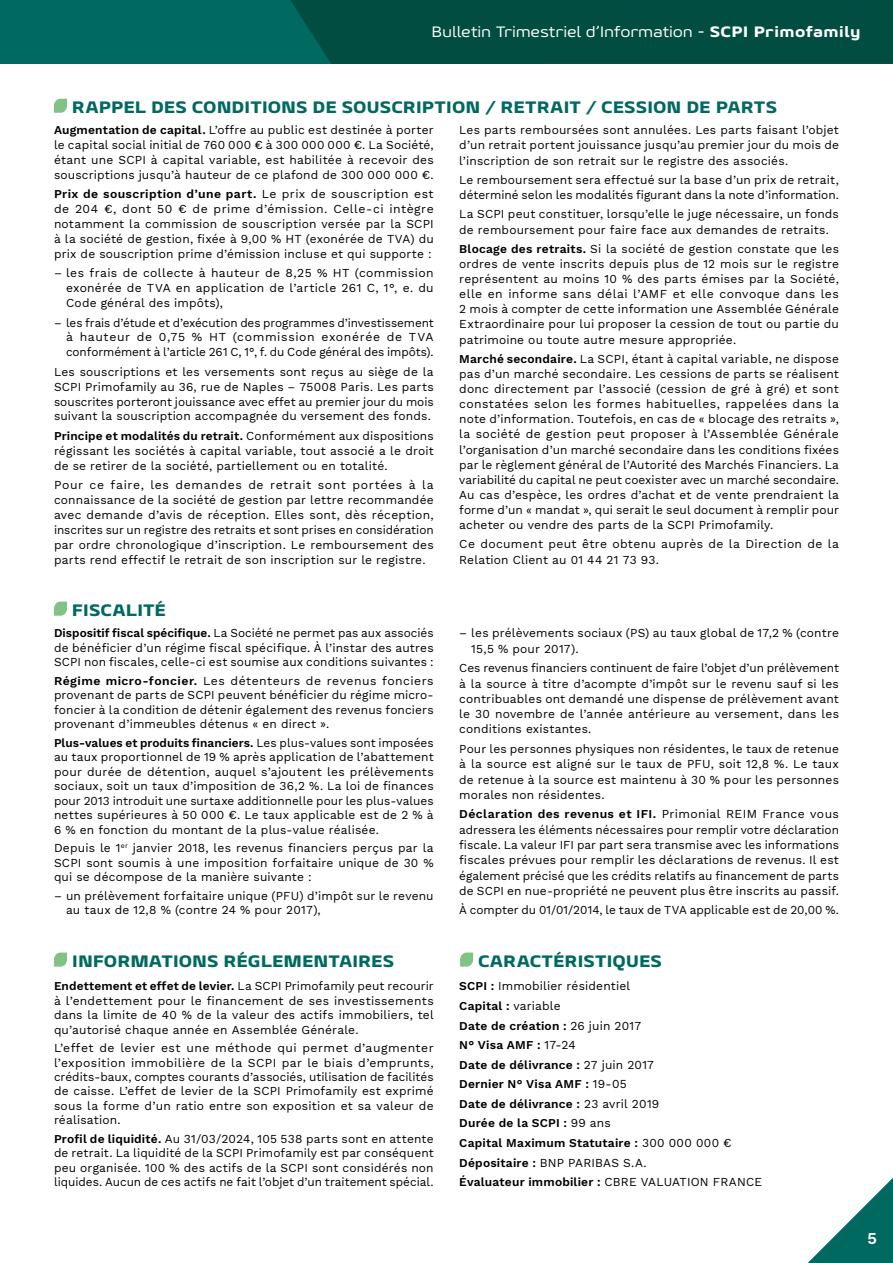
<style>
.page{position:relative;width:893px;height:1263px;background:#fff}
.page>*{position:absolute;margin:0;border:0;box-sizing:border-box;transform-origin:0 0}
.t1{font:800 16.5px "Geon Expanded";letter-spacing:-.005em;color:#006a60}
.t2{font:15px "Geon Expanded";letter-spacing:.02em;color:#fff}
.t3{font:12px/14.4px "Work Sans";letter-spacing:.015em;color:#000;text-align:justify}
.t4{font:600 12px/19.5px "Work Sans";letter-spacing:.015em;color:#000}
.s1{font-weight:800}
.s2{font-weight:600}
.s3{font-weight:400}
</style>
<div class="page">
<div style="left:0;top:0;width:893px;height:64px;background:#006a60"></div>
<div style="left:290px;top:0;width:603px;height:64px;background:#024d41"></div>
<svg style="left:54px;top:602px;width:13px;height:14px"></svg>
<svg style="left:54px;top:952px;width:13px;height:14px"></svg>
<svg style="left:460px;top:952px;width:13px;height:14px"></svg>
<svg style="left:54px;top:99px;width:13px;height:14px"></svg>
<svg style="left:807px;top:1177px;width:86px;height:86px"></svg>
<p class="t2" style="left:432px;top:22px;width:430px">Bulletin Trimestriel d’Information - <span class="s1">SCPI Primofamily</span></p>
<h1 class="t1" style="left:72px;top:96px;width:707px">RAPPEL DES CONDITIONS DE SOUSCRIPTION / RETRAIT / CESSION DE PARTS</h1>
<p class="t3" style="left:54px;top:122px;width:381px;line-height:15px"><span class="s2">Augmentation de capital.</span> L’offre au public est destinée à porter le capital social initial de 760 000 € à 300 000 000 €. La Société, étant une SCPI à capital variable, est habilitée à recevoir des souscriptions jusqu’à hauteur de ce plafond de 300 000 000 €.</p>
<p class="t3" style="left:54px;top:186px;width:381px;line-height:15px"><span class="s2">Prix de souscription d’une part.</span> Le prix de souscription est de 204 €, dont 50 € de prime d’émission. Celle-ci intègre notamment la commission de souscription versée par la SCPI à la société de gestion, fixée à 9,00 % HT (exonérée de TVA) du prix de souscription prime d’émission incluse et qui supporte :</p>
<p class="t3" style="left:66px;top:265px;width:369px;line-height:15px;text-indent:-12px">– les frais de collecte à hauteur de 8,25 % HT (commission exonérée de TVA en application de l’article 261 C, 1°, e. du Code général des impôts),</p>
<p class="t3" style="left:66px;top:314px;width:369px;line-height:15px;text-indent:-12px">– les frais d’étude et d’exécution des programmes d’investissement à hauteur de 0,75 % HT (commission exonérée de TVA conformément à l’article 261 C, 1°, f. du Code général des impôts).</p>
<p class="t3" style="left:54px;top:363px;width:381px;line-height:15px">Les souscriptions et les versements sont reçus au siège de la SCPI Primofamily au 36, rue de Naples – 75008 Paris. Les parts souscrites porteront jouissance avec effet au premier jour du mois suivant la souscription accompagnée du versement des fonds.</p>
<p class="t3" style="left:54px;top:428px;width:381px;line-height:15px"><span class="s2">Principe et modalités du retrait.</span> Conformément aux dispositions régissant les sociétés à capital variable, tout associé a le droit de se retirer de la société, partiellement ou en totalité.</p>
<p class="t3" style="left:54px;top:477px;width:381px;line-height:15px">Pour ce faire, les demandes de retrait sont portées à la connaissance de la société de gestion par lettre recommandée avec demande d’avis de réception. Elles sont, dès réception, inscrites sur un registre des retraits et sont prises en considération par ordre chronologique d’inscription. Le remboursement des parts rend effectif le retrait de son inscription sur le registre.</p>
<h1 class="t1" style="left:72px;top:599px;width:96px">FISCALITÉ</h1>
<p class="t3" style="left:54px;top:626px;width:381px"><span class="s2">Dispositif fiscal spécifique.</span> La Société ne permet pas aux associés de bénéficier d’un régime fiscal spécifique. À l’instar des autres SCPI non fiscales, celle-ci est soumise aux conditions suivantes :</p>
<p class="t3" style="left:54px;top:673px;width:381px"><span class="s2">Régime micro-foncier.</span> Les détenteurs de revenus fonciers provenant de parts de SCPI peuvent bénéficier du régime micro&shy;foncier à la condition de détenir également des revenus fonciers provenant d’immeubles détenus « en direct ».</p>
<p class="t3" style="left:54px;top:735px;width:381px"><span class="s2">Plus-values et produits financiers.</span> Les plus-values sont imposées au taux proportionnel de 19 % après application de l’abattement pour durée de détention, auquel s’ajoutent les prélèvements sociaux, soit un taux d’imposition de 36,2 %. La loi de finances pour 2013 introduit une surtaxe additionnelle pour les plus-values nettes supérieures à 50 000 €. Le taux applicable est de 2 % à 6 % en fonction du montant de la plus-value réalisée.</p>
<p class="t3" style="left:54px;top:841px;width:381px">Depuis le 1<sup>er</sup> janvier 2018, les revenus financiers perçus par la SCPI sont soumis à une imposition forfaitaire unique de 30 % qui se décompose de la manière suivante :</p>
<p class="t3" style="left:66px;top:888px;width:369px;text-indent:-12px">– un prélèvement forfaitaire unique (PFU) d’impôt sur le revenu au taux de 12,8 % (contre 24 % pour 2017),</p>
<p class="t3" style="left:459px;top:122px;width:381px;line-height:15.1px">Les parts remboursées sont annulées. Les parts faisant l’objet d’un retrait portent jouissance jusqu’au premier jour du mois de l’inscription de son retrait sur le registre des associés.</p>
<p class="t3" style="left:459px;top:172px;width:381px;line-height:15.1px">Le remboursement sera effectué sur la base d’un prix de retrait, déterminé selon les modalités figurant dans la note d’information.</p>
<p class="t3" style="left:459px;top:206px;width:381px;line-height:15.1px">La SCPI peut constituer, lorsqu’elle le juge nécessaire, un fonds de remboursement pour faire face aux demandes de retraits.</p>
<p class="t3" style="left:459px;top:241px;width:381px;line-height:15.1px"><span class="s2">Blocage des retraits.</span> Si la société de gestion constate que les ordres de vente inscrits depuis plus de 12 mois sur le registre représentent au moins 10 % des parts émises par la Société, elle en informe sans délai l’AMF et elle convoque dans les 2 mois à compter de cette information une Assemblée Générale Extraordinaire pour lui proposer la cession de tout ou partie du patrimoine ou toute autre mesure appropriée.</p>
<p class="t3" style="left:459px;top:351px;width:381px;line-height:15.1px"><span class="s2">Marché secondaire.</span> La SCPI, étant à capital variable, ne dispose pas d’un marché secondaire. Les cessions de parts se réalisent donc directement par l’associé (cession de gré à gré) et sont constatées selon les formes habituelles, rappelées dans la note d’information. Toutefois, en cas de « blocage des retraits », la société de gestion peut proposer à l’Assemblée Générale l’organisation d’un marché secondaire dans les conditions fixées par le règlement général de l’Autorité des Marchés Financiers. La variabilité du capital ne peut coexister avec un marché secondaire.<br>Au cas d’espèce, les ordres d’achat et de vente prendraient la forme d’un « mandat », qui serait le seul document à remplir pour acheter ou vendre des parts de la SCPI Primofamily.</p>
<p class="t3" style="left:459px;top:536px;width:381px;line-height:15.1px">Ce document peut être obtenu auprès de la Direction de la<br>Relation Client au 01 44 21 73 93.</p>
<p class="t3" style="left:471px;top:625px;width:369px;line-height:15.3px;text-indent:-12px">– les prélèvements sociaux (PS) au taux global de 17,2 % (contre<br>15,5 % pour 2017).</p>
<p class="t3" style="left:459px;top:660px;width:381px;line-height:15.3px">Ces revenus financiers continuent de faire l’objet d’un prélèvement à la source à titre d’acompte d’impôt sur le revenu sauf si les contribuables ont demandé une dispense de prélèvement avant le 30 novembre de l’année antérieure au versement, dans les conditions existantes.</p>
<p class="t3" style="left:459px;top:741px;width:381px;line-height:15.3px">Pour les personnes physiques non résidentes, le taux de retenue à la source est aligné sur le taux de PFU, soit 12,8 %. Le taux de retenue à la source est maintenu à 30 % pour les personnes morales non résidentes.</p>
<p class="t3" style="left:459px;top:806px;width:381px;line-height:15.3px"><span class="s2">Déclaration des revenus et IFI.</span> Primonial REIM France vous adressera les éléments nécessaires pour remplir votre déclaration fiscale. La valeur IFI par part sera transmise avec les informations fiscales prévues pour remplir les déclarations de revenus. Il est également précisé que les crédits relatifs au financement de parts de SCPI en nue-propriété ne peuvent plus être inscrits au passif.</p>
<p class="t3" style="left:459px;top:903px;width:381px">À compter du 01/01/2014, le taux de TVA applicable est de 20,00 %.</p>
<h1 class="t1" style="left:72px;top:950px;width:324px">INFORMATIONS RÉGLEMENTAIRES</h1>
<h1 class="t1" style="left:478px;top:950px;width:186px">CARACTÉRISTIQUES</h1>
<p class="t3" style="left:54px;top:978px;width:381px"><span class="s2">Endettement et effet de levier.</span> La SCPI Primofamily peut recourir à l’endettement pour le financement de ses investissements dans la limite de 40 % de la valeur des actifs immobiliers, tel qu’autorisé chaque année en Assemblée Générale.</p>
<p class="t3" style="left:54px;top:1040px;width:381px">L’effet de levier est une méthode qui permet d’augmenter l’exposition immobilière de la SCPI par le biais d’emprunts, crédits-baux, comptes courants d’associés, utilisation de facilités de caisse. L’effet de levier de la SCPI Primofamily est exprimé sous la forme d’un ratio entre son exposition et sa valeur de réalisation.</p>
<p class="t3" style="left:54px;top:1131px;width:381px"><span class="s2">Profil de liquidité.</span> Au 31/03/2024, 105 538 parts sont en attente de retrait. La liquidité de la SCPI Primofamily est par conséquent peu organisée. 100 % des actifs de la SCPI sont considérés non liquides. Aucun de ces actifs ne fait l’objet d’un traitement spécial.</p>
<p class="t4" style="left:459px;top:976px;width:304px">SCPI : <span class="s3">Immobilier résidentiel<br></span>Capital : <span class="s3">variable<br></span>Date de création : <span class="s3">26 juin 2017<br></span>N° Visa AMF : <span class="s3">17-24<br></span>Date de délivrance : <span class="s3">27 juin 2017<br></span>Dernier N° Visa AMF : <span class="s3">19-05<br></span>Date de délivrance : <span class="s3">23 avril 2019<br></span>Durée de la SCPI : <span class="s3">99 ans<br></span>Capital Maximum Statutaire : <span class="s3">300 000 000 €<br></span>Dépositaire : <span class="s3">BNP PARIBAS S.A.<br></span>Évaluateur immobilier : <span class="s3">CBRE VALUATION FRANCE</span></p>
</div>
